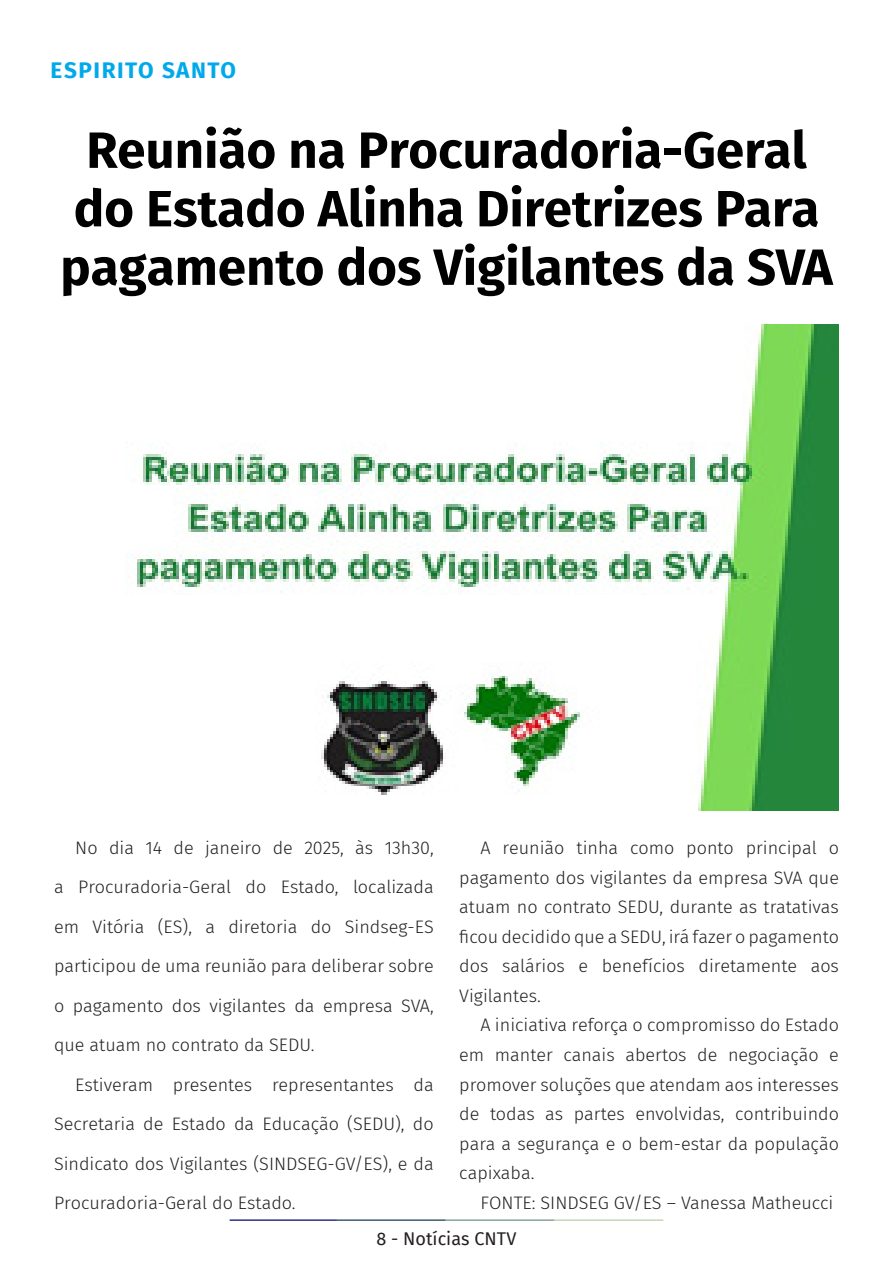
<style>
.page{position:relative;width:893px;height:1263px;background:#fff}
.page>*{position:absolute;margin:0;border:0;box-sizing:border-box;transform-origin:0 0}
.t1{font:700 51px/58.5px "Fira Sans";color:#000001;text-align:center}
.t2{font:700 22.5px "Fira Sans";letter-spacing:.07em;color:#00a9ea}
.t3{font:300 18px/29.5px "Fira Sans";color:#231f20;text-align:justify}
.t4{font:18px "Fira Sans";color:#231f20}
</style>
<div class="page">
<hr style="left:230px;top:1219px;width:107px;height:2px;background:#2f3088">
<hr style="left:337px;top:1219px;width:109px;height:2px;background:#3a5f6d">
<hr style="left:446px;top:1219px;width:109px;height:2px;background:#87a59a">
<hr style="left:555px;top:1219px;width:108px;height:2px;background:#c6d5b7">
<img style="left:131px;top:325px;width:708px;height:485px">
<p class="t2" style="left:51px;top:51px;width:187px">ESPIRITO SANTO</p>
<p class="t1" style="left:60px;top:117px;width:774px">Reunião na Procuradoria-Geral do Estado Alinha Diretrizes Para pagamento dos Vigilantes da SVA</p>
<p class="t3" style="left:54px;top:828px;width:381px;line-height:39.5px;text-indent:21px">No dia 14 de janeiro de 2025, às 13h30, a Procuradoria-Geral do Estado, localizada em Vitória (ES), a diretoria do Sindseg-ES participou de uma reunião para deliberar sobre o pagamento dos vigilantes da empresa SVA, que atuam no contrato da SEDU.</p>
<p class="t3" style="left:54px;top:1064px;width:381px;line-height:39.5px;text-indent:21px">Estiveram presentes representantes da Secretaria de Estado da Educação (SEDU), do Sindicato dos Vigilantes (SINDSEG-GV/ES), e da Procuradoria-Geral do Estado.</p>
<p class="t3" style="left:459px;top:833px;width:381px;text-indent:21px">A reunião tinha como ponto principal o pagamento dos vigilantes da empresa SVA que atuam no contrato SEDU, durante as tratativas ficou decidido que a SEDU, irá fazer o pagamento dos salários e benefícios diretamente aos Vigilantes.</p>
<p class="t3" style="left:459px;top:1010px;width:381px;text-indent:21px">A iniciativa reforça o compromisso do Estado em manter canais abertos de negociação e promover soluções que atendam aos interesses de todas as partes envolvidas, contribuindo para a segurança e o bem-estar da população capixaba.</p>
<p class="t3" style="left:480px;top:1188px;width:354px">FONTE: SINDSEG GV/ES – Vanessa Matheucci</p>
<p class="t4" style="left:377px;top:1225px;width:141px">8 - Notícias CNTV</p>
</div>
